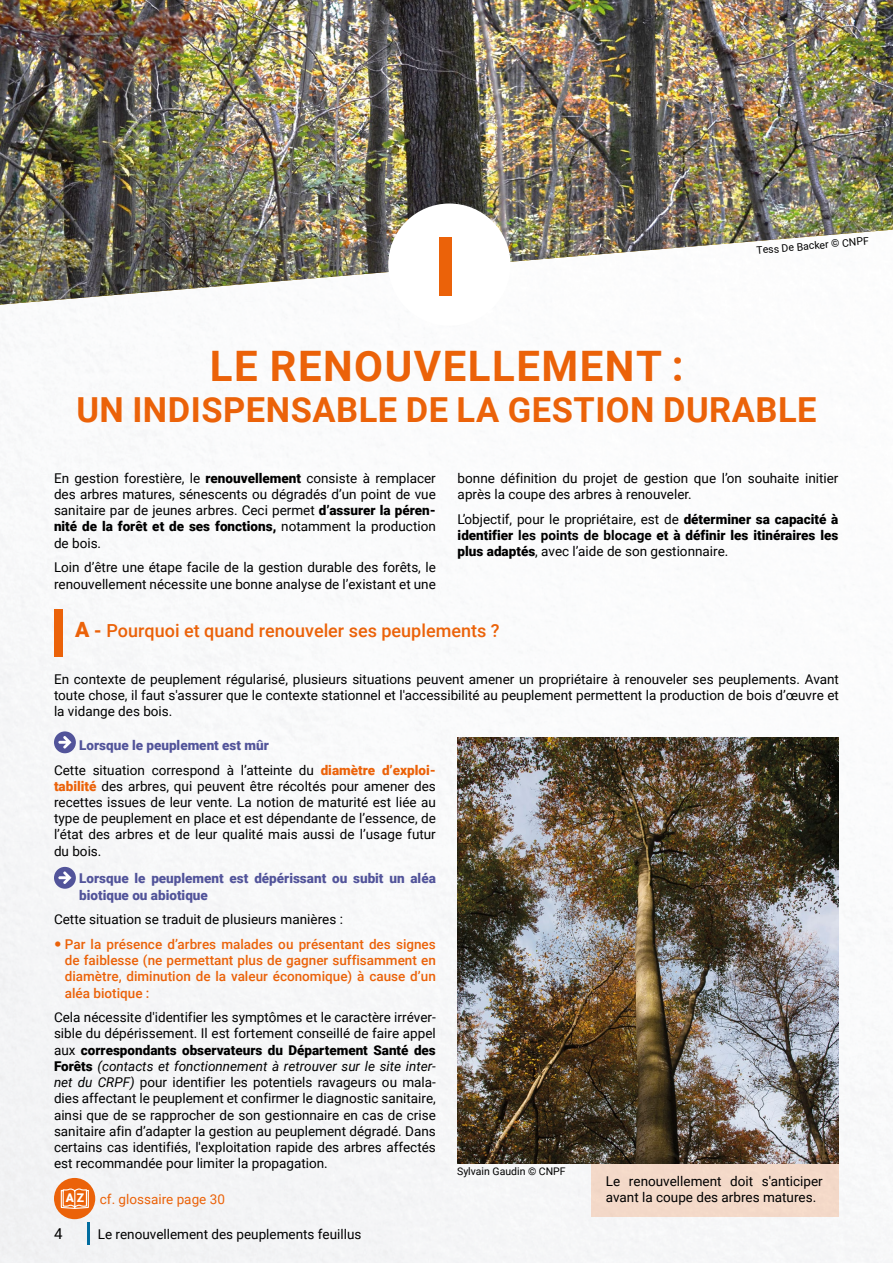
<style>
.page{position:relative;width:893px;height:1263px;background:#fff}
.page>*{position:absolute;margin:0;border:0;box-sizing:border-box;transform-origin:0 0}
.t1{font:700 82.5px "Roboto";color:#eb6209}
.t2{font:700 42px "Roboto";letter-spacing:.035em;color:#eb6209}
.t3{font:700 34.5px "Roboto";letter-spacing:.015em;color:#eb6209}
.t4{font:500 18px "Roboto";color:#eb6209}
.t5{font:15px "Roboto";color:#000}
.t6{font:13.5px/16.2px "Roboto";color:#000;text-align:justify}
.t7{font:500 13.5px/16.2px "Roboto";color:#eb6209;text-align:justify}
.t8{font:900 13.5px/16.2px "Roboto";color:#000;text-align:justify}
.t9{font:900 13.5px/16.2px "Roboto";color:#52549a}
.t10{font:13.5px "Roboto";color:#eb6209}
.t11{font:10.5px "Roboto";color:#000}
.s1{font-weight:900}
.s2{font-weight:900;font-size:21px}
.s3{font-weight:400}
.s4{font-weight:700}
.s5{font-weight:900;color:#52549a}
.s6{font-weight:900;color:#eb6209}
.s7{font-style:italic}
</style>
<div class="page">
<img style="left:0;top:312px;width:893px;height:951px">
<hr style="left:87px;top:1222px;width:3px;height:22px;background:#016c9f">
<div style="left:591px;top:1083px;width:248px;height:134px;background:#f4d9c9"></div>
<img style="left:0;top:0;width:893px;height:305px">
<div style="left:388px;top:203px;width:122px;height:123px;background:#fff;border-radius:50%"></div>
<div style="left:54px;top:609px;width:8px;height:47px;background:#eb6209"></div>
<div style="left:54px;top:1178px;width:41px;height:41px;background:#eb6209;border-radius:50%"></div>
<svg style="left:60px;top:1188px;width:29px;height:21px"></svg>
<div style="left:54px;top:731px;width:22px;height:22px;background:#52549a;border-radius:50%"></div>
<svg style="left:58px;top:736px;width:13px;height:12px"></svg>
<div style="left:54px;top:867px;width:22px;height:22px;background:#52549a;border-radius:50%"></div>
<svg style="left:58px;top:871px;width:13px;height:13px"></svg>
<img style="left:457px;top:738px;width:382px;height:426px">
<svg style="left:55px;top:941px;width:5px;height:6px"></svg>
<h1 class="t1" style="left:433px;top:209px;width:26px">I</h1>
<p class="t11" style="left:756px;top:243px;width:114px;rotate:-5deg">Tess De Backer © CNPF</p>
<h2 class="t2" style="left:210px;top:336px;width:475px">LE RENOUVELLEMENT :</h2>
<h3 class="t3" style="left:76px;top:386px;width:742px">UN INDISPENSABLE DE LA GESTION DURABLE</h3>
<p class="t6" style="left:54px;top:469px;width:383px">En gestion forestière, le <span class="s1">renouvellement</span> consiste à remplacer des arbres matures, sénescents ou dégradés d’un point de vue sanitaire par de jeunes arbres. Ceci permet <span class="s1">d’assurer la péren&shy;nité de la forêt et de ses fonctions,</span> notamment la production de bois.</p>
<p class="t6" style="left:54px;top:559px;width:383px">Loin d’être une étape facile de la gestion durable des forêts, le renouvellement nécessite une bonne analyse de l’existant et une</p>
<h3 class="t4" style="left:75px;top:618px;width:426px"><span class="s2">A</span> <span class="s1">-</span> Pourquoi et quand renouveler ses peuplements ?</h3>
<p class="t6" style="left:458px;top:469px;width:382px">bonne définition du projet de gestion que l’on souhaite initier après la coupe des arbres à renouveler.</p>
<p class="t8" style="left:458px;top:510px;width:382px"><span class="s3">L’objectif, pour le propriétaire, est de</span> déterminer sa capacité à identifier <span class="s4">les points de blocage</span> et à définir les itinéraires les plus adaptés<span class="s3">, avec l’aide de son gestionnaire.</span></p>
<p class="t6" style="left:54px;top:670px;width:786px">En contexte de peuplement régularisé, plusieurs situations peuvent amener un propriétaire à renouveler ses peuplements. Avant toute chose, il faut s'assurer que le contexte stationnel et l'accessibilité au peuplement permettent la production de bois d’œuvre et la vidange des bois.</p>
<p class="t6" style="left:54px;top:732px;width:383px;line-height:24.8px;text-indent:25px"><span class="s5">Lorsque le peuplement est mûr<br></span>Cette situation correspond à l’atteinte du <span class="s6">diamètre d’exploi-</span></p>
<p class="t6" style="left:54px;top:777px;width:383px"><span class="s6">tabilité</span> des arbres, qui peuvent être récoltés pour amener des recettes issues de leur vente. La notion de maturité est liée au type de peuplement en place et est dépendante de l’essence, de l’état des arbres et de leur qualité mais aussi de l’usage futur du bois.</p>
<p class="t9" style="left:79px;top:870px;width:358px">Lorsque le peuplement est dépérissant ou subit un aléa biotique ou abiotique</p>
<p class="t6" style="left:54px;top:911px;width:290px">Cette situation se traduit de plusieurs manières :</p>
<p class="t7" style="left:65px;top:935px;width:373px">Par la présence d’arbres malades ou présentant des signes de faiblesse (ne permettant plus de gagner suffisamment en diamètre, diminution de la valeur économique) à cause d’un aléa biotique :</p>
<p class="t6" style="left:54px;top:1009px;width:383px">Cela nécessite d'identifier les symptômes et le caractère irréver&shy;sible du dépérissement. Il est fortement conseillé de faire appel aux <span class="s1">correspondants observateurs du Département Santé des Forêts</span> <span class="s7">(contacts et fonctionnement à retrouver sur le site inter&shy;net du CRPF)</span> pour identifier les potentiels ravageurs ou mala&shy;dies affectant le peuplement et confirmer le diagnostic sanitaire, ainsi que de se rapprocher de son gestionnaire en cas de crise sanitaire afin d’adapter la gestion au peuplement dégradé. Dans certains cas identifiés, l'exploitation rapide des arbres affectés est recommandée pour limiter la propagation.</p>
<p class="t11" style="left:457px;top:1164px;width:110px">Sylvain Gaudin © CNPF</p>
<p class="t6" style="left:606px;top:1172px;width:218px">Le renouvellement doit s'anticiper avant la coupe des arbres matures.</p>
<p class="t10" style="left:66px;top:1190px;width:161px"><sup>A</sup> <sup>Z</sup> cf. glossaire page 30</p>
<p class="t5" style="left:54px;top:1223px;width:10px">4</p>
<p class="t6" style="left:98px;top:1226px;width:265px">Le renouvellement des peuplements feuillus</p>
</div>
